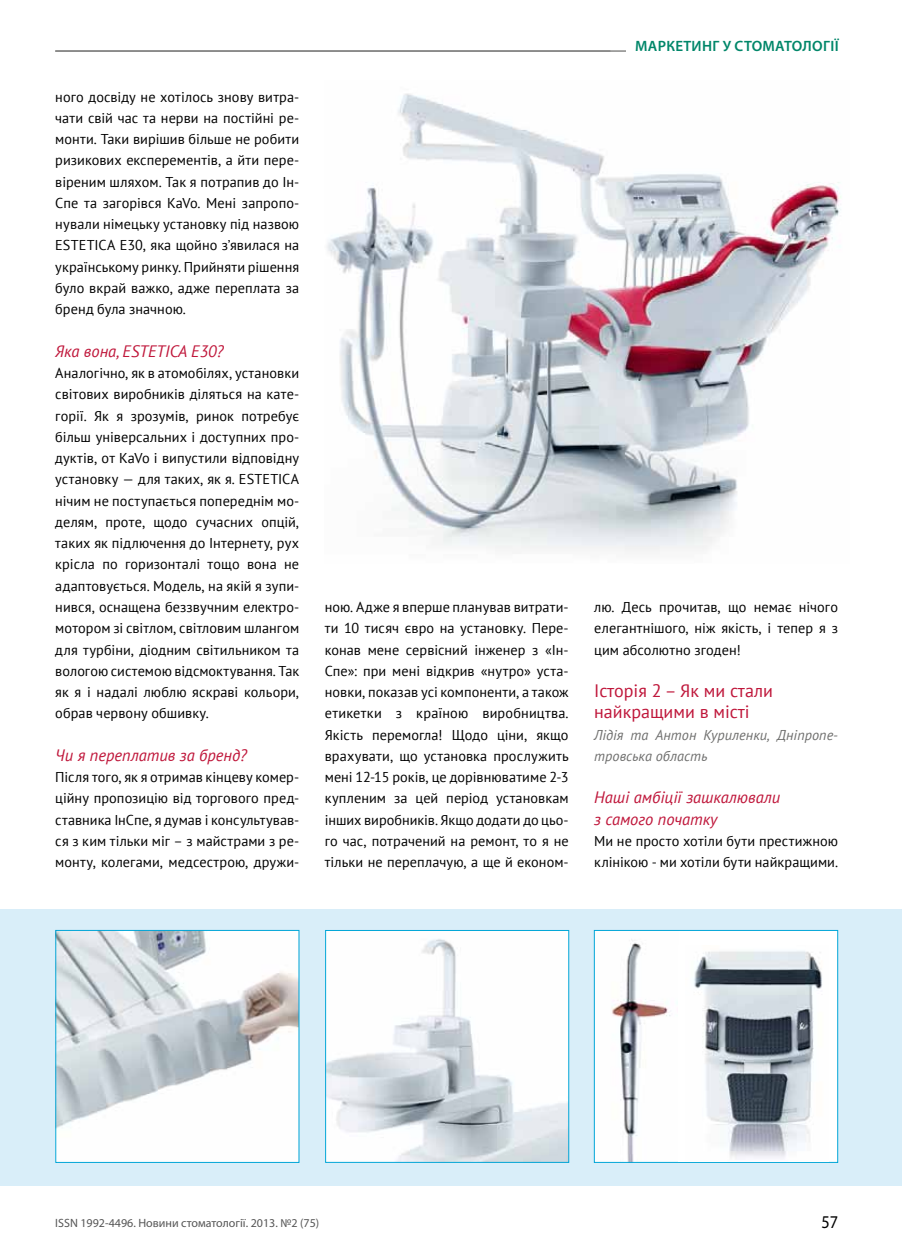
<style>
.page{position:relative;width:902px;height:1259px;background:#fff}
.page>*{position:absolute;margin:0;border:0;box-sizing:border-box;transform-origin:0 0}
.t1{font:18px/21.3px "PT Sans";color:#bf163a}
.t2{font:18px "Myriad Pro";color:#000;scale:.9 1}
.t3{font:italic 16.5px/21.3px "PT Sans";color:#bf163a}
.t4{font:600 15px "Myriad Pro";letter-spacing:.02em;color:#008669}
.t5{font:14.25px/21.3px "PT Sans";letter-spacing:.005em;color:#000;text-align:justify}
.t6{font:italic 14.25px/21.3px "PT Sans";letter-spacing:.005em;color:#6f6f6e}
.t7{font:12px "Myriad Pro";color:#565656}
</style>
<div class="page">
<hr style="left:55px;top:50px;width:625px;height:2px;background:#878786">
<div style="left:626px;top:40px;width:212px;height:20px;background:#fff"></div>
<div style="left:0;top:909px;width:901px;height:277px;background:#d9eef9"></div>
<div style="left:594px;top:930px;width:243px;height:232px;background:#fff"></div>
<img style="left:611px;top:939px;width:60px;height:221px">
<div style="left:594px;top:930px;width:244px;height:232px;border:1px solid #00a5d7"></div>
<img style="left:57px;top:932px;width:240px;height:228px">
<div style="left:55px;top:930px;width:244px;height:232px;border:1px solid #00a5d7"></div>
<img style="left:327px;top:932px;width:240px;height:228px">
<div style="left:325px;top:930px;width:244px;height:232px;border:1px solid #00a5d7"></div>
<div style="left:678px;top:945px;width:150px;height:216px;background:#fff"></div>
<img style="left:693px;top:951px;width:129px;height:208px">
<img style="left:327px;top:93px;width:514px;height:459px">
<p class="t5" style="left:55px;top:86px;width:245px">ного досвіду не хотілось знову витра&shy;чати свій час та нерви на постійні ре&shy;монти. Таки вирішив більше не робити ризикових експерементів, а йти пере&shy;віреним шляхом. Так я потрапив до Ін-Спе та загорівся KaVо. Мені запропо&shy;нували німецьку установку під назвою ESTETICA Е30, яка щойно з’явилася на українському ринку. Прийняти рішення було вкрай важко, адже переплата за бренд була значною.</p>
<p class="t3" style="left:55px;top:340px;width:170px">Яка вона, ESTETICA Е30?</p>
<p class="t5" style="left:55px;top:362px;width:245px">Аналогічно, як в атомобілях, установки світових виробників діляться на кате&shy;горії. Як я зрозумів, ринок потребує більш універсальних і доступних про&shy;дуктів, от KaVo і випустили відповідну установку — для таких, як я. ESTETICA нічим не поступається попереднім мо&shy;делям, проте, щодо сучасних опцій, таких як підлючення до Інтернету, рух крісла по горизонталі тощо вона не адаптовується. Модель, на якій я зупи&shy;нився, оснащена беззвучним електро&shy;мотором зі світлом, світловим шлангом для турбіни, діодним світильником та вологою системою відсмоктування. Так як я і надалі люблю яскраві кольори, обрав червону обшивку.</p>
<p class="t3" style="left:55px;top:744px;width:193px">Чи я переплатив за бренд?</p>
<p class="t5" style="left:55px;top:766px;width:245px">Після того, як я отримав кінцеву комер&shy;ційну пропозицію від торгового пред&shy;ставника ІнСпе, я думав і консультував&shy;ся з ким тільки міг – з майстрами з ре&shy;монту, колегами, медсестрою, дружи-</p>
<p class="t4" style="left:635px;top:38px;width:205px">маркетинг у стоматології</p>
<p class="t5" style="left:325px;top:596px;width:245px">ною. Адже я вперше планував витрати&shy;ти 10 тисяч євро на установку. Пере&shy;конав мене сервісний інженер з «Ін-Спе»: при мені відкрив «нутро» уста&shy;новки, показав усі компоненти, а також етикетки з країною виробництва.<br>Якість перемогла! Щодо ціни, якщо врахувати, що установка прослужить мені 12-15 років, це дорівнюватиме 2-3 купленим за цей період установкам інших виробників. Якщо додати до цьо&shy;го час, потрачений на ремонт, то я не тільки не переплачую, а ще й економ-</p>
<p class="t5" style="left:594px;top:596px;width:245px">лю. Десь прочитав, що немає нічого елегантнішого, ніж якість, і тепер я з цим абсолютно згоден!</p>
<p class="t1" style="left:594px;top:679px;width:180px">Історія 2 – Як ми стали найкращими в місті</p>
<p class="t6" style="left:594px;top:723px;width:245px">Лідія та Антон Куриленки, Дніпропе&shy;тровська область</p>
<p class="t3" style="left:594px;top:786px;width:187px">Наші амбіції зашкалювали з самого початку</p>
<p class="t5" style="left:594px;top:830px;width:245px">Ми не просто хотіли бути престижною клінікою - ми хотіли бути найкращими.</p>
<p class="t7" style="left:55px;top:1215px;width:265px">ISSN 1992-4496. Новини стоматології. 2013. №2 (75)</p>
<p class="t2" style="left:821px;top:1211px;width:20px">57</p>
</div>
